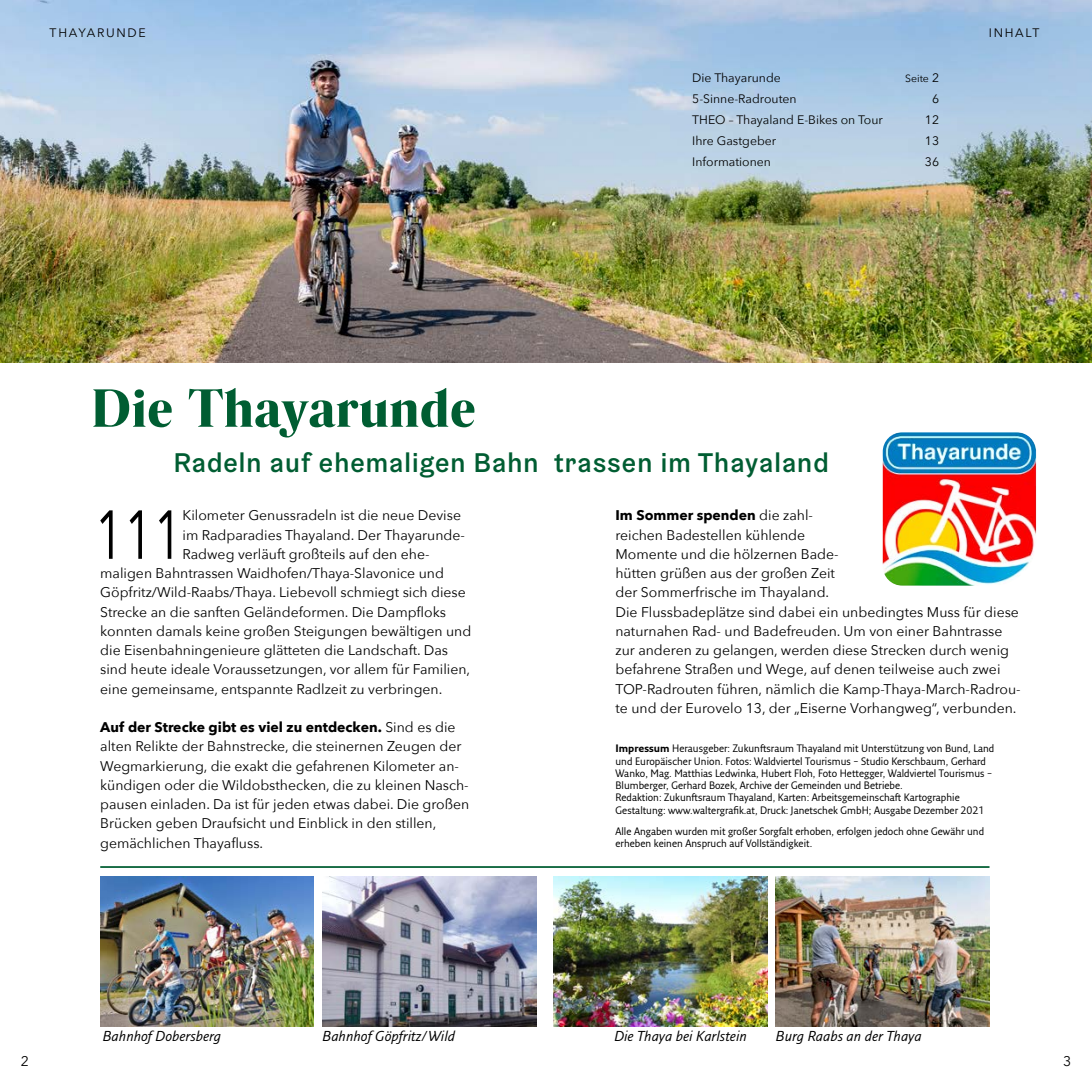
<style>
.page{position:relative;width:1092px;height:1092px;background:#fff}
.page>*{position:absolute;margin:0;border:0;box-sizing:border-box;transform-origin:0 0}
.t1{font:68.42px "Avenir Next";color:#000;scale:.74 1}
.t2{font:900 50.75px "Rando Display";letter-spacing:.01em;color:#005d32}
.t3{font:500 27.12px "Graebenbach";letter-spacing:.04em;color:#005d32}
.t4{font:14px/19.2px "Avenir Next";color:#000}
.t5{font:italic 14px "Fresco Sans Pro";color:#000}
.t6{font:12.25px "Avenir Next";color:#000}
.t7{font:12.25px "Avenir Next";letter-spacing:.14em;color:#000}
.t8{font:10.5px/12.2px "Fresco Sans Pro";color:#000;scale:.96 1}
.t9{font:10.5px "Avenir Next";color:#000}
.s1{font-size:12.25px}
.s2{font-weight:700}
</style>
<div class="page">
<img style="left:0;top:0;width:1091px;height:362px">
<img style="left:882px;top:432px;width:154px;height:153px">
<img style="left:100px;top:876px;width:214px;height:150px">
<img style="left:322px;top:876px;width:214px;height:150px">
<img style="left:553px;top:876px;width:214px;height:150px">
<img style="left:776px;top:876px;width:213px;height:150px">
<hr style="left:100px;top:866px;width:889px;height:1px;background:#005d32">
<p class="t7" style="left:50px;top:22px;width:98px">THAYARUNDE</p>
<p class="t6" style="left:988px;top:22px;width:52px">INHALT</p>
<h2 class="t2" style="left:92px;top:371px;width:385px">Die Thayarunde</h2>
<p class="t6" style="left:692px;top:67px;width:90px">Die Thayarunde</p>
<p class="t9" style="left:905px;top:69px;width:36px">Seite <span class="s1">2</span></p>
<p class="t6" style="left:692px;top:88px;width:106px">5-Sinne-Radrouten</p>
<p class="t6" style="left:932px;top:88px;width:9px">6</p>
<p class="t6" style="left:692px;top:109px;width:192px">THEO – Thayaland E-Bikes on Tour</p>
<p class="t6" style="left:924px;top:109px;width:16px">12</p>
<p class="t6" style="left:692px;top:130px;width:85px">Ihre Gastgeber</p>
<p class="t6" style="left:924px;top:130px;width:16px">13</p>
<p class="t6" style="left:692px;top:151px;width:80px">Informationen</p>
<p class="t6" style="left:924px;top:151px;width:16px">36</p>
<h3 class="t3" style="left:174px;top:446px;width:656px">Radeln auf ehemaligen Bahn trassen im Thayaland</h3>
<h1 class="t1" style="left:94px;top:477px;width:120px">111</h1>
<p class="t4" style="left:182px;top:505px;width:280px">Kilometer Genussradeln ist die neue Devise</p>
<p class="t4" style="left:182px;top:524px;width:284px">im Radparadies Thayaland. Der Thayarunde-</p>
<p class="t4" style="left:182px;top:543px;width:247px">Radweg verläuft großteils auf den ehe-</p>
<p class="t4" style="left:100px;top:563px;width:345px">maligen Bahntrassen Waidhofen/Thaya-Slavonice und</p>
<p class="t4" style="left:100px;top:582px;width:367px">Göpfritz/Wild-Raabs/Thaya. Liebevoll schmiegt sich diese</p>
<p class="t4" style="left:100px;top:601px;width:347px">Strecke an die sanften Geländeformen. Die Dampfloks</p>
<p class="t4" style="left:100px;top:620px;width:372px">konnten damals keine großen Steigungen bewältigen und</p>
<p class="t4" style="left:100px;top:640px;width:349px">die Eisenbahningenieure glätteten die Landschaft. Das</p>
<p class="t4" style="left:100px;top:659px;width:371px">sind heute ideale Voraussetzungen, vor allem für Familien,</p>
<p class="t4" style="left:100px;top:678px;width:343px">eine gemeinsame, entspannte Radlzeit zu verbringen.</p>
<p class="t4" style="left:100px;top:717px;width:370px"><span class="s2">Auf der Strecke gibt es viel zu entdecken.</span> Sind es die alten Relikte der Bahnstrecke, die steinernen Zeugen der Wegmarkierung, die exakt die gefahrenen Kilometer an&shy;kündigen oder die Wildobsthecken, die zu kleinen Nasch&shy;pausen einladen. Da ist für jeden etwas dabei. Die großen Brücken geben Draufsicht und Einblick in den stillen, gemächlichen Thayafluss.</p>
<p class="t4" style="left:615px;top:505px;width:406px"><span class="s2">Im Sommer spenden</span> die zahl-<br>reichen Badestellen kühlende<br>Momente und die hölzernen Bade-<br>hütten grüßen aus der großen Zeit<br>der Sommerfrische im Thayaland.<br>Die Flussbadeplätze sind dabei ein unbedingtes Muss für diese naturnahen Rad- und Badefreuden. Um von einer Bahntrasse zur anderen zu gelangen, werden diese Strecken durch wenig befahrene Straßen und Wege, auf denen teilweise auch zwei TOP-Radrouten führen, nämlich die Kamp-Thaya-March-Radrou&shy;te und der Eurovelo 13, der „Eiserne Vorhangweg“, verbunden.</p>
<p class="t8" style="left:615px;top:742px;width:396px"><span class="s2">Impressum</span> Herausgeber: Zukunftsraum Thayaland mit Unterstützung von Bund, Land und Europäischer Union. Fotos: Waldviertel Tourismus – Studio Kerschbaum, Gerhard Wanko, Mag. Matthias Ledwinka, Hubert Floh, Foto Hettegger, Waldviertel Tourismus – Blumberger, Gerhard Bozek, Archive der Gemeinden und Betriebe.<br>Redaktion: Zukunftsraum Thayaland, Karten: Arbeitsgemeinschaft Kartographie Gestaltung: www.waltergrafik.at, Druck: Janetschek GmbH; Ausgabe Dezember 2021</p>
<p class="t8" style="left:615px;top:824px;width:385px">Alle Angaben wurden mit großer Sorgfalt erhoben, erfolgen jedoch ohne Gewähr und erheben keinen Anspruch auf Vollständigkeit.</p>
<p class="t5" style="left:103px;top:1027px;width:120px">Bahnhof Dobersberg</p>
<p class="t5" style="left:614px;top:1027px;width:134px">Die Thaya bei Karlstein</p>
<p class="t5" style="left:776px;top:1027px;width:147px">Burg Raabs an der Thaya</p>
<p class="t5" style="left:322px;top:1027px;width:134px">Bahnhof Göpfritz/Wild</p>
<p class="t4" style="left:21px;top:1051px;width:10px">2</p>
<p class="t4" style="left:1062px;top:1051px;width:10px">3</p>
</div>
